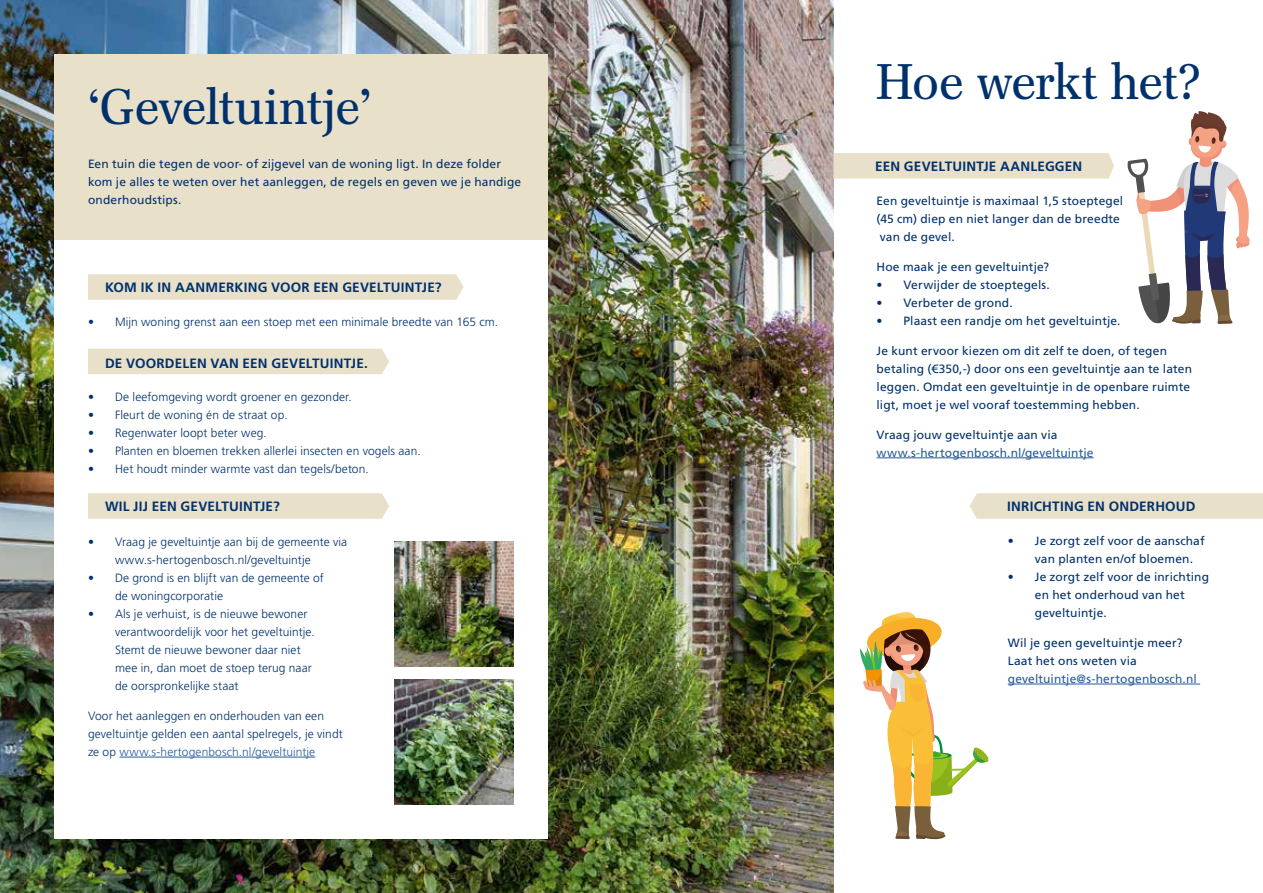
<style>
.page{position:relative;width:1263px;height:893px;background:#fff}
.page>*{position:absolute;margin:0;border:0;box-sizing:border-box;transform-origin:0 0}
.kop{font:49.5px "Franklin Antiqua BQ";letter-spacing:-.015em;color:#00316c}
.kop_cursief{font:700 13.5px "Frutiger LT Std";letter-spacing:.015em;color:#00316c}
.intro{font:12px/18px "Frutiger LT Std";letter-spacing:.01em;color:#00316c}
.brood{font:300 12px/18px "Frutiger LT Std";letter-spacing:.005em;color:#00316c}
.intro-2{font:12px "Frutiger LT Std";letter-spacing:.01em;color:#275b9b}
.s1{color:#275b9b}
</style>
<div class="page">
<img style="left:0;top:0;width:833px;height:893px">
<div style="left:54px;top:54px;width:493px;height:186px;background:#e9e0ca"></div>
<div style="left:54px;top:240px;width:493px;height:599px;background:#fff"></div>
<svg style="left:88px;top:274px;width:376px;height:26px"></svg>
<div style="left:88px;top:349px;width:301px;height:25px;background:#e9e0ca"></div>
<svg style="left:88px;top:493px;width:301px;height:26px"></svg>
<div style="left:833px;top:153px;width:281px;height:26px;background:#e9e0ca"></div>
<svg style="left:970px;top:493px;width:293px;height:26px"></svg>
<img style="left:394px;top:680px;width:119px;height:125px">
<img style="left:394px;top:541px;width:119px;height:125px">
<svg style="left:860px;top:612px;width:129px;height:227px"></svg>
<svg style="left:1127px;top:111px;width:123px;height:213px"></svg>
<hr style="left:119px;top:757px;width:196px;height:1px;background:#275b9b">
<hr style="left:876px;top:457px;width:217px;height:1px;background:#275b9b">
<hr style="left:1008px;top:684px;width:192px;height:1px;background:#275b9b">
<h1 class="kop" style="left:88px;top:79px;width:285px">‘Geveltuintje’</h1>
<p class="intro" style="left:88px;top:155px;width:435px">Een tuin die tegen de voor- of zijgevel van de woning ligt. In deze folder kom je alles te weten over het aanleggen, de regels en geven we je handige onderhoudstips.</p>
<p class="kop_cursief" style="left:105px;top:279px;width:338px">KOM IK IN AANMERKING VOOR EEN GEVELTUINTJE?</p>
<p class="brood" style="left:88px;top:313px;width:412px">• Mijn woning grenst aan een stoep met een minimale breedte van 165 cm.</p>
<p class="kop_cursief" style="left:105px;top:355px;width:264px">DE VOORDELEN VAN EEN GEVELTUINTJE.</p>
<p class="brood" style="left:88px;top:388px;width:265px">• De leefomgeving wordt groener en gezonder.</p>
<p class="brood" style="left:88px;top:406px;width:201px">• Fleurt de woning én de straat op.</p>
<p class="brood" style="left:88px;top:424px;width:180px">• Regenwater loopt beter weg.</p>
<p class="brood" style="left:88px;top:442px;width:334px">• Planten en bloemen trekken allerlei insecten en vogels aan.</p>
<p class="brood" style="left:88px;top:460px;width:282px">• Het houdt minder warmte vast dan tegels/beton.</p>
<p class="kop_cursief" style="left:105px;top:498px;width:176px">WIL JIJ EEN GEVELTUINTJE?</p>
<p class="brood" style="left:115px;top:533px;width:234px;text-indent:-27px">• Vraag je geveltuintje aan bij de gemeente via www.s-hertogenbosch.nl/geveltuintje</p>
<p class="brood" style="left:115px;top:569px;width:210px;text-indent:-27px">• De grond is en blijft van de gemeente of de woningcorporatie</p>
<p class="brood" style="left:115px;top:605px;width:201px;text-indent:-27px">• Als je verhuist, is de nieuwe bewoner verantwoordelijk voor het geveltuintje.<br>Stemt de nieuwe bewoner daar niet mee in, dan moet de stoep terug naar de oorspronkelijke staat</p>
<p class="brood" style="left:88px;top:707px;width:256px">Voor het aanleggen en onderhouden van een geveltuintje gelden een aantal spelregels, je vindt ze op <span class="s1">www.s-hertogenbosch.nl/geveltuintje</span></p>
<h1 class="kop" style="left:876px;top:54px;width:326px">Hoe werkt het?</h1>
<p class="kop_cursief" style="left:875px;top:158px;width:209px">EEN GEVELTUINTJE AANLEGGEN</p>
<p class="intro" style="left:876px;top:191px;width:248px">Een geveltuintje is maximaal 1,5 stoeptegel</p>
<p class="intro" style="left:876px;top:209px;width:245px">(45 cm) diep en niet langer dan de breedte</p>
<p class="intro" style="left:880px;top:227px;width:76px">van de gevel.</p>
<p class="intro" style="left:876px;top:257px;width:174px">Hoe maak je een geveltuintje?</p>
<p class="intro" style="left:876px;top:275px;width:175px">• Verwijder de stoeptegels.</p>
<p class="intro" style="left:876px;top:293px;width:138px">• Verbeter de grond.</p>
<p class="intro" style="left:876px;top:311px;width:246px">• Plaast een randje om het geveltuintje.</p>
<p class="intro" style="left:876px;top:341px;width:317px">Je kunt ervoor kiezen om dit zelf te doen, of tegen betaling (€350,-) door ons een geveltuintje aan te laten leggen. Omdat een geveltuintje in de openbare ruimte ligt, moet je wel vooraf toestemming hebben.</p>
<p class="intro" style="left:876px;top:425px;width:182px">Vraag jouw geveltuintje aan via</p>
<p class="intro-2" style="left:876px;top:445px;width:219px">www.s-hertogenbosch.nl/geveltuintje</p>
<p class="kop_cursief" style="left:1007px;top:498px;width:190px">INRICHTING EN ONDERHOUD</p>
<p class="intro" style="left:1035px;top:532px;width:171px;text-indent:-27px">• Je zorgt zelf voor de aanschaf van planten en/of bloemen.</p>
<p class="intro" style="left:1035px;top:568px;width:176px;text-indent:-27px">• Je zorgt zelf voor de inrichting en het onderhoud van het geveltuintje.</p>
<p class="intro" style="left:1008px;top:634px;width:176px">Wil je geen geveltuintje meer?</p>
<p class="intro" style="left:1008px;top:652px;width:130px">Laat het ons weten via</p>
<p class="intro-2" style="left:1008px;top:672px;width:190px">geveltuintje@s-hertogenbosch.nl</p>
</div>
